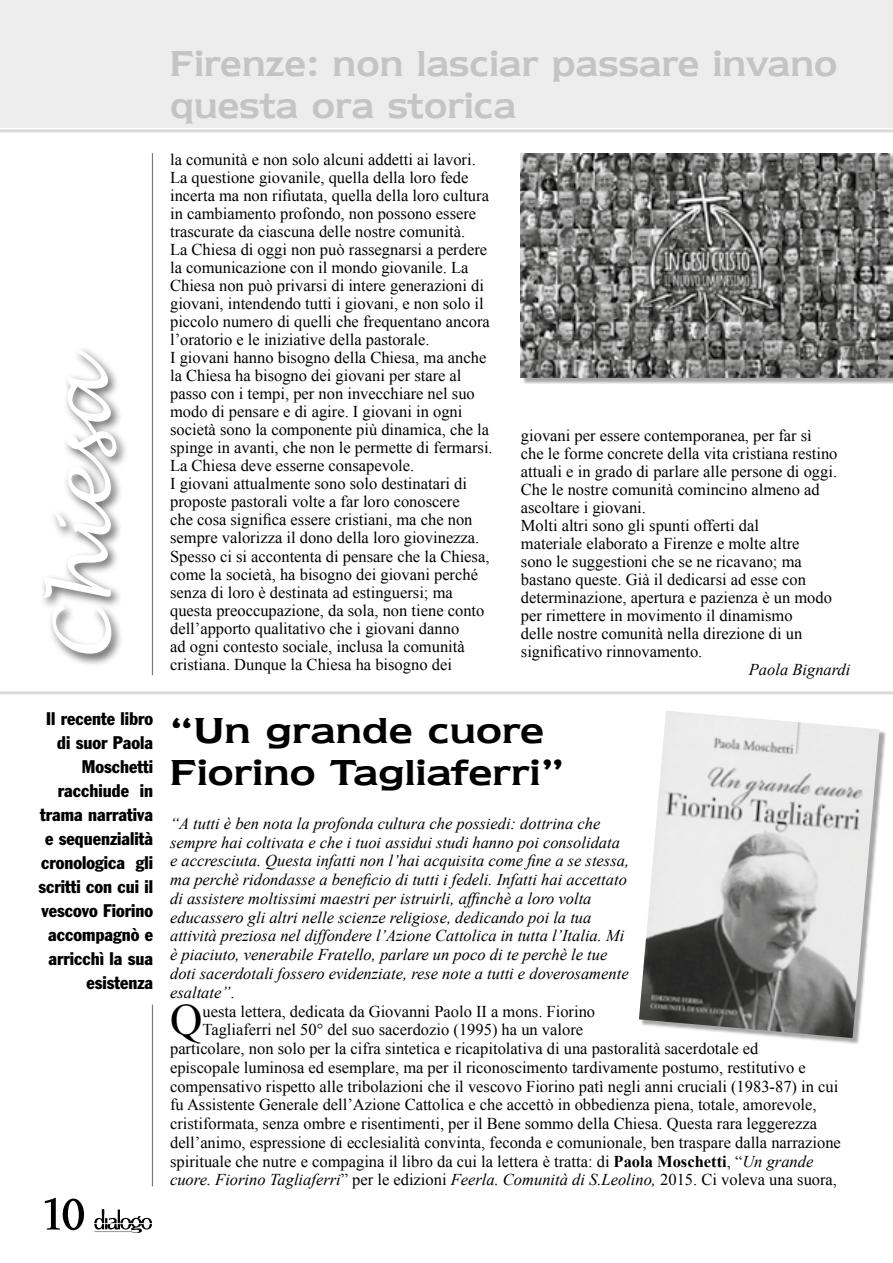
<style>
.page{position:relative;width:893px;height:1263px;background:#fff}
.page>*{position:absolute;margin:0;border:0;box-sizing:border-box;transform-origin:0 0}
.t1{font:italic 78px "Lucida Handwriting";color:#fff}
.t2{font:54px "Kontor Display";color:#000}
.t3{font:44.85px "Times New Roman";color:#000}
.t4{font:600 42px/42px "Newtext IT Cby BT";letter-spacing:.005em;color:#c4c4c4;scale:.9 1}
.t5{font:600 42px/42px "Newtext IT Cby BT";letter-spacing:.005em;color:#000}
.t6{font:condensed 18px/24px "Franklin Gothic";color:#000;text-align:right}
.t7{font:16.5px/18px "Times New Roman";color:#000}
.t8{font:italic 16.5px/18.8px "Times New Roman";color:#000}
.s1{font-style:normal}
.s2{font-weight:700}
.s3{font-style:italic}
</style>
<div class="page">
<svg style="left:94px;top:1209px;width:58px;height:24px"></svg>
<div style="left:0;top:0;width:893px;height:128px;background:#ededed"></div>
<hr style="left:0;top:129px;width:893px;height:3px;background:#dadada">
<hr style="left:0;top:691px;width:893px;height:3px;background:#dadada">
<hr style="left:152px;top:153px;width:1px;height:522px;background:#7c7b7b">
<hr style="left:152px;top:1005px;width:1px;height:181px;background:#7c7b7b">
<div style="left:40px;top:345px;width:88px;height:322px;background:#000;opacity:.6"></div>
<div style="left:522px;top:156px;width:371px;height:228px;background:#000;opacity:.35"></div>
<img style="left:521px;top:154px;width:372px;height:223px">
<div style="left:640px;top:712px;width:246px;height:333px;background:#000;opacity:.35"></div>
<img style="left:639px;top:711px;width:240px;height:327px">
<h1 class="t1" style="left:35px;top:662px;width:315px;rotate:-90deg">C hiesa</h1>
<p class="t6" style="left:39px;top:706px;width:116px">Il recente libro di suor Paola<br>Moschetti racchiude in trama narrativa e sequenzialità cronologica gli scritti con cui il vescovo Fiorino accompagnò e arricchì la sua esistenza</p>
<h2 class="t2" style="left:45px;top:1177px;width:43px">10</h2>
<h3 class="t4" style="left:170px;top:41px;width:743px">Firenze: non lasciar passare invano questa ora storica</h3>
<p class="t7" style="left:170px;top:151px;width:324px">la comunità e non solo alcuni addetti ai lavori.<br>La questione giovanile, quella della loro fede incerta ma non rifiutata, quella della loro cultura in cambiamento profondo, non possono essere trascurate da ciascuna delle nostre comunità.<br>La Chiesa di oggi non può rassegnarsi a perdere la comunicazione con il mondo giovanile. La Chiesa non può privarsi di intere generazioni di giovani, intendendo tutti i giovani, e non solo il piccolo numero di quelli che frequentano ancora l’oratorio e le iniziative della pastorale.<br>I giovani hanno bisogno della Chiesa, ma anche la Chiesa ha bisogno dei giovani per stare al passo con i tempi, per non invecchiare nel suo modo di pensare e di agire. I giovani in ogni società sono la componente più dinamica, che la spinge in avanti, che non le permette di fermarsi.<br>La Chiesa deve esserne consapevole.<br>I giovani attualmente sono solo destinatari di proposte pastorali volte a far loro conoscere<br>che cosa significa essere cristiani, ma che non sempre valorizza il dono della loro giovinezza.<br>Spesso ci si accontenta di pensare che la Chiesa, come la società, ha bisogno dei giovani perché senza di loro è destinata ad estinguersi; ma questa preoccupazione, da sola, non tiene conto dell’apporto qualitativo che i giovani danno<br>ad ogni contesto sociale, inclusa la comunità cristiana. Dunque la Chiesa ha bisogno dei</p>
<p class="t7" style="left:521px;top:426px;width:318px">giovani per essere contemporanea, per far sì che le forme concrete della vita cristiana restino attuali e in grado di parlare alle persone di oggi.<br>Che le nostre comunità comincino almeno ad ascoltare i giovani.<br>Molti altri sono gli spunti offerti dal<br>materiale elaborato a Firenze e molte altre<br>sono le suggestioni che se ne ricavano; ma bastano queste. Già il dedicarsi ad esse con determinazione, apertura e pazienza è un modo per rimettere in movimento il dinamismo<br>delle nostre comunità nella direzione di un significativo rinnovamento.</p>
<p class="t8" style="left:749px;top:660px;width:103px">Paola Bignardi</p>
<h3 class="t5" style="left:170px;top:708px;width:396px">“Un grande cuore<br>Fiorino Tagliaferri”</h3>
<p class="t8" style="left:170px;top:814px;width:461px">“A tutti è ben nota la profonda cultura che possiedi: dottrina che sempre hai coltivata e che i tuoi assidui studi hanno poi consolidata e accresciuta. Questa infatti non l’hai acquisita come fine a se stessa, ma perchè ridondasse a beneficio di tutti i fedeli. Infatti hai accettato di assistere moltissimi maestri per istruirli, affinchè a loro volta educassero gli altri nelle scienze religiose, dedicando poi la tua attività preziosa nel diffondere l’Azione Cattolica in tutta l’Italia. Mi è piaciuto, venerabile Fratello, parlare un poco di te perchè le tue doti sacerdotali fossero evidenziate, rese note a tutti e doverosamente esaltate”<span class="s1">.</span></p>
<h3 class="t3" style="left:170px;top:990px;width:34px">Q</h3>
<p class="t7" style="left:202px;top:1002px;width:394px">uesta lettera, dedicata da Giovanni Paolo II a mons. Fiorino</p>
<p class="t7" style="left:202px;top:1020px;width:382px">Tagliaferri nel 50° del suo sacerdozio (1995) ha un valore</p>
<p class="t7" style="left:170px;top:1039px;width:590px">particolare, non solo per la cifra sintetica e ricapitolativa di una pastoralità sacerdotale ed</p>
<p class="t7" style="left:170px;top:1058px;width:637px">episcopale luminosa ed esemplare, ma per il riconoscimento tardivamente postumo, restitutivo e</p>
<p class="t7" style="left:170px;top:1077px;width:670px">compensativo rispetto alle tribolazioni che il vescovo Fiorino patì negli anni cruciali (1983-87) in cui</p>
<p class="t7" style="left:170px;top:1095px;width:648px">fu Assistente Generale dell’Azione Cattolica e che accettò in obbedienza piena, totale, amorevole,</p>
<p class="t7" style="left:170px;top:1114px;width:649px">cristiformata, senza ombre e risentimenti, per il Bene sommo della Chiesa. Questa rara leggerezza</p>
<p class="t7" style="left:170px;top:1133px;width:672px">dell’animo, espressione di ecclesialità convinta, feconda e comunionale, ben traspare dalla narrazione</p>
<p class="t7" style="left:170px;top:1152px;width:645px">spirituale che nutre e compagina il libro da cui la lettera è tratta: di <span class="s2">Paola Moschetti</span>, “<span class="s3">Un grande</span></p>
<p class="t8" style="left:170px;top:1170px;width:668px">cuore. Fiorino Tagliaferri<span class="s1">” per le edizioni</span> Feerla. Comunità di S.Leolino, <span class="s1">2015. Ci voleva una suora,</span></p>
</div>
